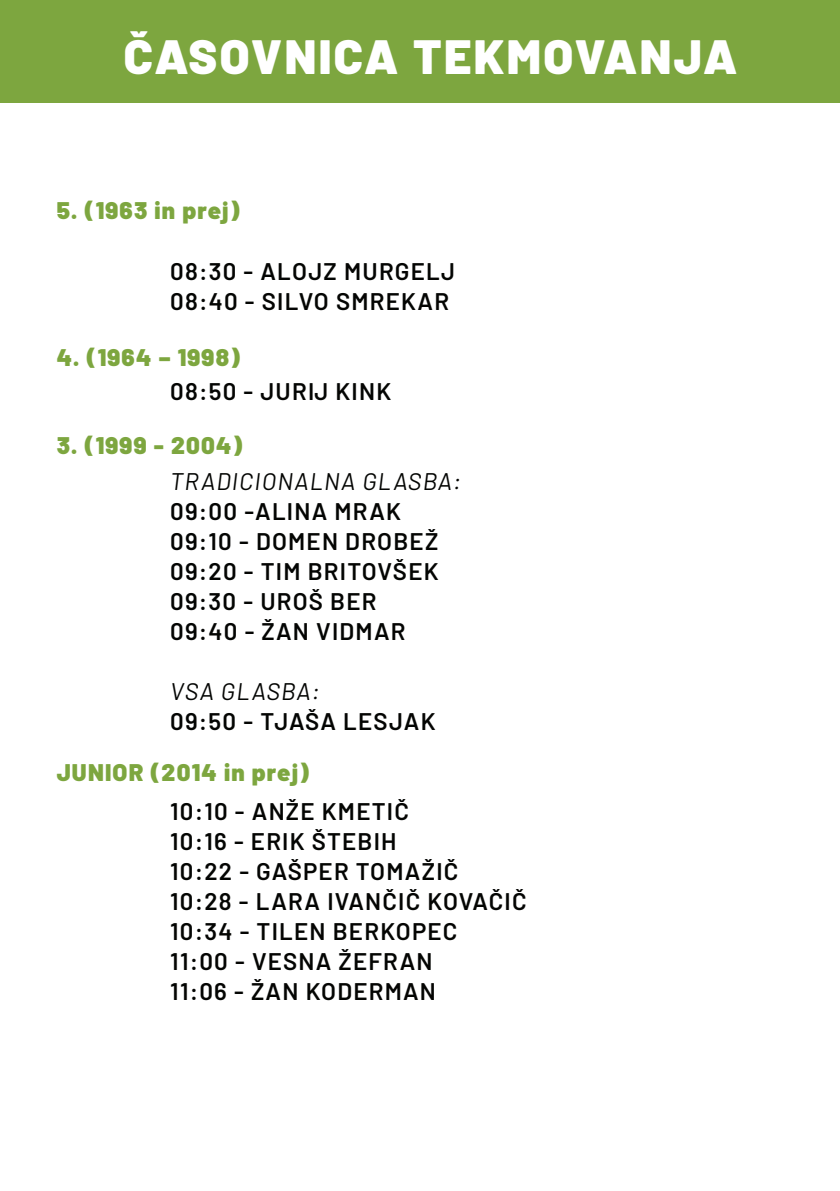
<style>
.page{position:relative;width:840px;height:1191px;background:#fff}
.page>*{position:absolute;margin:0;border:0;box-sizing:border-box;transform-origin:0 0}
.t1{font:900 48px "Barlow";letter-spacing:.05em;color:#fff}
.t2{font:600 24px/30px "Barlow";letter-spacing:.05em;color:#040503}
.t3{font:900 24px "Barlow";letter-spacing:.05em;color:#7da63f}
.t4{font:italic 24px "Barlow";letter-spacing:.05em;color:#040503}
</style>
<div class="page">
<div style="left:0;top:0;width:839px;height:103px;background:#7da63f"></div>
<h1 class="t1" style="left:124px;top:21px;width:614px">ČASOVNICA TEKMOVANJA</h1>
<p class="t3" style="left:57px;top:192px;width:184px">5. (1963 in prej)</p>
<p class="t2" style="left:170px;top:255px;width:286px">08:30 - ALOJZ MURGELJ<br>08:40 - SILVO SMREKAR</p>
<p class="t3" style="left:57px;top:339px;width:185px">4. (1964 – 1998)</p>
<p class="t2" style="left:170px;top:375px;width:222px">08:50 - JURIJ KINK</p>
<p class="t3" style="left:57px;top:427px;width:187px">3. (1999 - 2004)</p>
<p class="t4" style="left:170px;top:464px;width:292px">TRADICIONALNA GLASBA:</p>
<p class="t2" style="left:170px;top:495px;width:270px">09:00 -ALINA MRAK<br>09:10 - DOMEN DROBEŽ<br>09:20 - TIM BRITOVŠEK<br>09:30 - UROŠ BER<br>09:40 - ŽAN VIDMAR</p>
<p class="t4" style="left:170px;top:674px;width:151px">VSA GLASBA:</p>
<p class="t2" style="left:170px;top:705px;width:267px">09:50 - TJAŠA LESJAK</p>
<p class="t3" style="left:57px;top:754px;width:253px">JUNIOR (2014 in prej)</p>
<p class="t2" style="left:170px;top:795px;width:358px">10:10 - ANŽE KMETIČ<br>10:16 - ERIK ŠTEBIH<br>10:22 - GAŠPER TOMAŽIČ<br>10:28 - LARA IVANČIČ KOVAČIČ<br>10:34 - TILEN BERKOPEC<br>11:00 - VESNA ŽEFRAN<br>11:06 - ŽAN KODERMAN</p>
</div>
